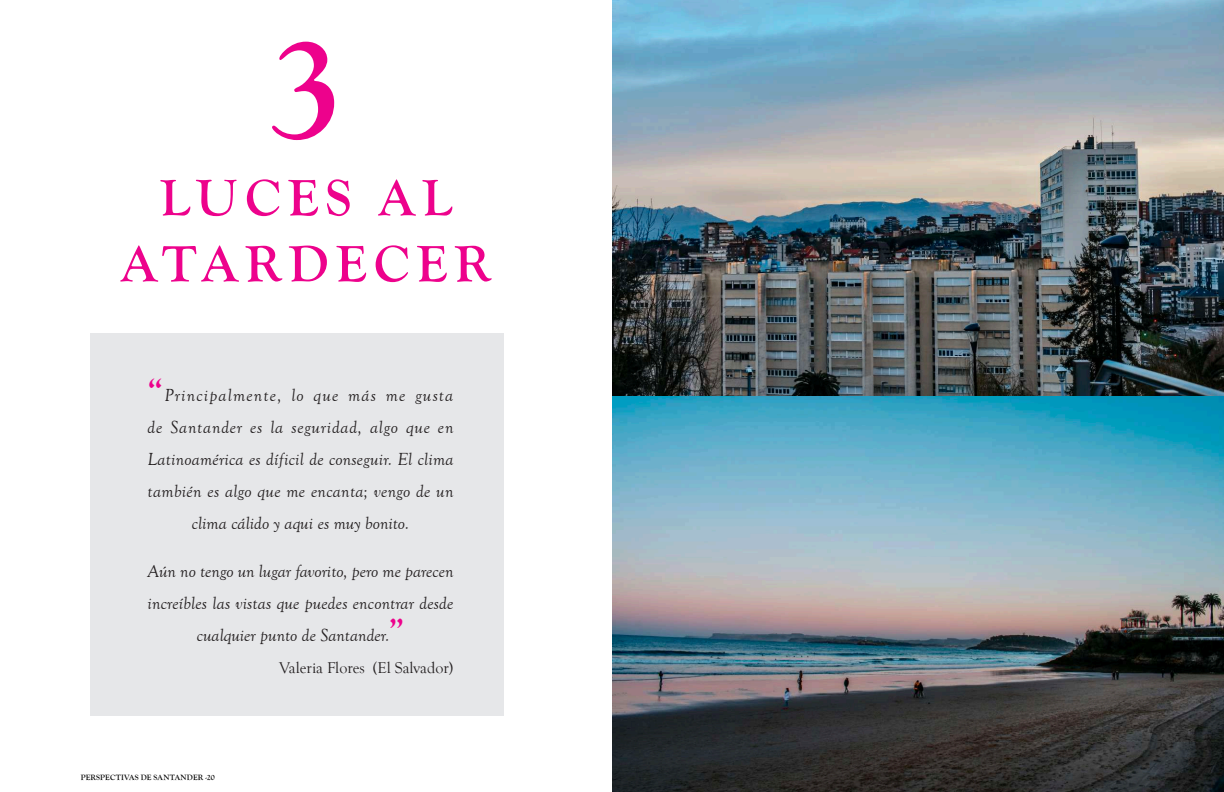
<style>
.page{position:relative;width:1224px;height:792px;background:#fff}
.page>*{position:absolute;margin:0;border:0;box-sizing:border-box;transform-origin:0 0}
.t1{font:700 151.1px "Goudy Old Style T";color:#ed028c}
.t2{font:700 53px/66px "Goudy Old Style T";letter-spacing:.13em;color:#ed028c;text-align:center}
.t3{font:italic 18px/32px "Goudy Old Style T";letter-spacing:.01em;color:#231f20;text-align:center}
.t4{font:16px "Goudy Old Style T";color:#231f20}
.t5{font:700 8px "Goudy Old Style T";letter-spacing:.015em;color:#000}
.s1{font-weight:700;font-style:normal;font-size:32px;color:#ed028c}
</style>
<div class="page">
<img style="left:612px;top:0;width:612px;height:792px">
<div style="left:91px;top:334px;width:413px;height:382px;background:#e6e7e9"></div>
<h1 class="t1" style="left:268px;top:4px;width:77px">3</h1>
<h2 class="t2" style="left:121px;top:166px;width:371px">LUCES AL<br>ATARDECER</h2>
<p class="t3" style="left:148px;top:380px;width:307px"><span class="s1">“</span>Principalmente, lo que más me gusta de Santander es la seguridad, algo que en Latinoamérica es díficil de conseguir. El clima también es algo que me encanta; vengo de un clima cálido y aqui es muy bonito.</p>
<p class="t3" style="left:148px;top:556px;width:307px">Aún no tengo un lugar favorito, pero me parecen increíbles las vistas que puedes encontrar desde cualquier punto de Santander.<span class="s1">”</span></p>
<p class="t4" style="left:279px;top:659px;width:176px">Valeria Flores (El Salvador)</p>
<p class="t5" style="left:81px;top:773px;width:136px">PERSPECTIVAS DE SANTANDER -20</p>
</div>
